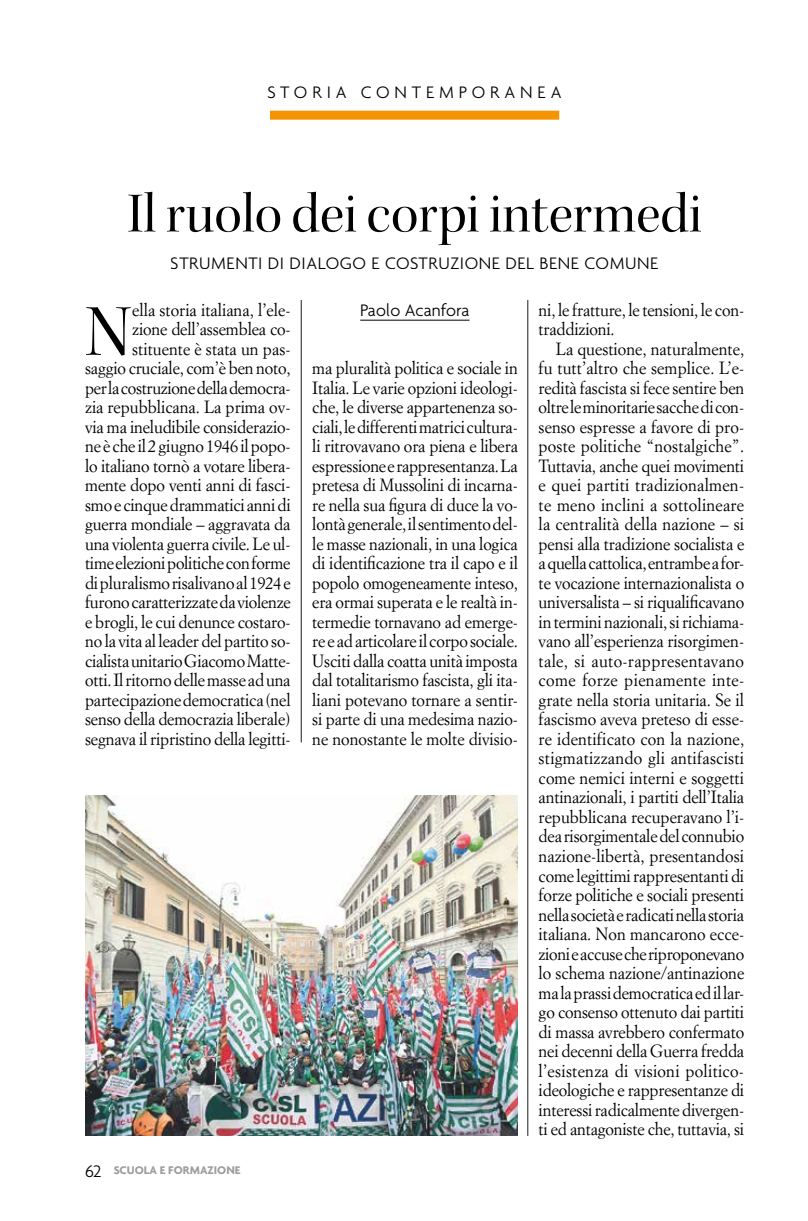
<style>
.page{position:relative;width:808px;height:1221px;background:#fff}
.page>*{position:absolute;margin:0;border:0;box-sizing:border-box;transform-origin:0 0}
.t1{font:73.95px "Kepler Std Disp";color:#000;scale:.96 1}
.t2{font:57px "Kepler Std Disp";color:#000}
.t3{font:300 18px "Agenda";letter-spacing:.03em;color:#000}
.t4{font:300 18px "Agenda";letter-spacing:.27em;color:#000}
.t5{font:300 18px "Agenda";color:#000}
.t6{font:17.4px/19.5px "Simoncini Garamond";letter-spacing:-.01em;color:#000;text-align:justify;scale:.94 1}
.t7{font:700 12px "Agenda";color:#9c9e9f}
.s1{font-weight:300;font-size:18px;color:#000}
</style>
<div class="page">
<hr style="left:527px;top:300px;width:1px;height:835px;background:#000">
<hr style="left:301px;top:300px;width:1px;height:442px;background:#000">
<div style="left:270px;top:111px;width:289px;height:9px;background:#f39400"></div>
<hr style="left:360px;top:320px;width:109px;height:1px;background:#000">
<img style="left:85px;top:795px;width:432px;height:340px">
<p class="t4" style="left:268px;top:82px;width:296px">STORIA CONTEMPORANEA</p>
<h2 class="t2" style="left:127px;top:181px;width:576px">Il ruolo dei corpi intermedi</h2>
<p class="t3" style="left:171px;top:252px;width:489px">STRUMENTI DI DIALOGO E COSTRUZIONE DEL BENE COMUNE</p>
<p class="t6" style="left:85px;top:299px;width:220px;text-align:right">ella storia italiana, l’ele-<br>zione dell’assemblea co&shy;stituente è stata un pas-<br>saggio cruciale, com’è ben noto, per la costruzione della democra&shy;zia repubblicana. La prima ov&shy;via ma ineludibile considerazio&shy;ne è che il 2 giugno 1946 il popo&shy;lo italiano tornò a votare libera&shy;mente dopo venti anni di fasci&shy;smo e cinque drammatici anni di guerra mondiale – aggravata da una violenta guerra civile. Le ul&shy;time elezioni politiche con forme di pluralismo risalivano al 1924 e furono caratterizzate da violenze e brogli, le cui denunce costaro&shy;no la vita al leader del partito so&shy;cialista unitario Giacomo Matte&shy;otti. Il ritorno delle masse ad una partecipazione democratica (nel senso della democrazia liberale) segnava il ripristino della legitti-</p>
<h1 class="t1" style="left:85px;top:290px;width:49px">N</h1>
<p class="t7" style="left:85px;top:1162px;width:157px"><span class="s1">62</span> SCUOLA E FORMAZIONE</p>
<p class="t5" style="left:360px;top:299px;width:111px">Paolo Acanfora</p>
<p class="t6" style="left:312px;top:358px;width:220px">ma pluralità politica e sociale in Italia. Le varie opzioni ideologi&shy;che, le diverse appartenenza so&shy;ciali, le differenti matrici cultura&shy;li ritrovavano ora piena e libera espressione e rappresentanza. La pretesa di Mussolini di incarna&shy;re nella sua figura di duce la vo&shy;lontà generale, il sentimento del&shy;le masse nazionali, in una logica di identificazione tra il capo e il popolo omogeneamente inteso, era ormai superata e le realtà in&shy;termedie tornavano ad emerge&shy;re e ad articolare il corpo sociale.<br>Usciti dalla coatta unità imposta dal totalitarismo fascista, gli ita&shy;liani potevano tornare a sentir&shy;si parte di una medesima nazio&shy;ne nonostante le molte divisio-</p>
<p class="t6" style="left:539px;top:299px;width:220px">ni, le fratture, le tensioni, le con&shy;traddizioni.</p>
<p class="t6" style="left:539px;top:338px;width:220px;text-indent:17px">La questione, naturalmente, fu tutt’altro che semplice. L’e&shy;redità fascista si fece sentire ben oltre le minoritarie sacche di con&shy;senso espresse a favore di pro&shy;poste politiche “nostalgiche”.<br>Tuttavia, anche quei movimenti e quei partiti tradizionalmen&shy;te meno inclini a sottolineare la centralità della nazione – si pensi alla tradizione socialista e a quella cattolica, entrambe a for&shy;te vocazione internazionalista o universalista – si riqualificavano in termini nazionali, si richiama&shy;vano all’esperienza risorgimen&shy;tale, si auto-rappresentavano come forze pienamente inte&shy;grate nella storia unitaria. Se il fascismo aveva preteso di esse&shy;re identificato con la nazione, stigmatizzando gli antifascisti come nemici interni e soggetti antinazionali, i partiti dell’Italia repubblicana recuperavano l’i&shy;dea risorgimentale del connubio nazione-libertà, presentandosi come legittimi rappresentanti di forze politiche e sociali presenti nella società e radicati nella storia italiana. Non mancarono ecce&shy;zioni e accuse che riproponevano lo schema nazione/antinazione ma la prassi democratica ed il lar&shy;go consenso ottenuto dai partiti di massa avrebbero confermato nei decenni della Guerra fredda l’esistenza di visioni politico&shy;ideologiche e rappresentanze di interessi radicalmente divergen&shy;ti ed antagoniste che, tuttavia, si</p>
</div>
